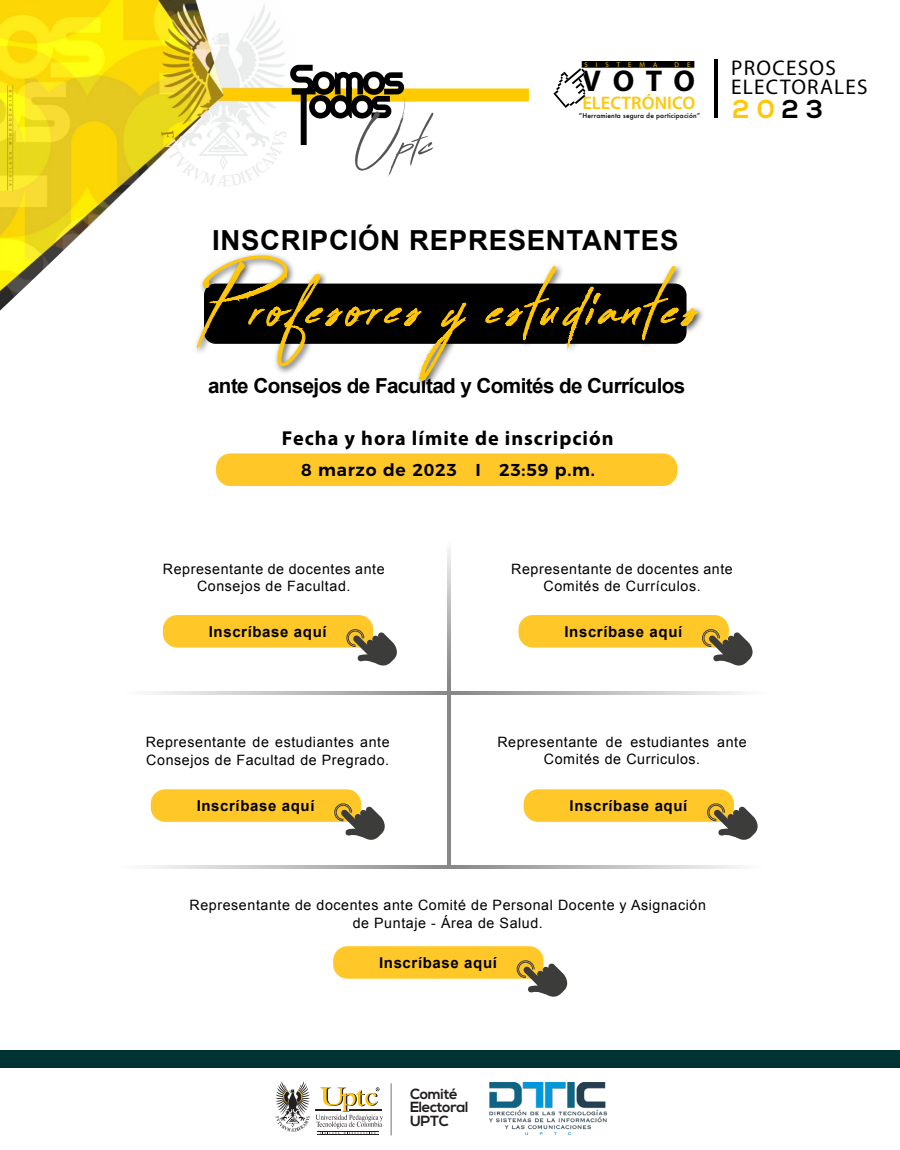
<style>
.page{position:relative;width:900px;height:1150px;background:#fff}
.page>*{position:absolute;margin:0;border:0;box-sizing:border-box;transform-origin:0 0}
.t1{font:95.55px "Flash Back";letter-spacing:.055em;color:#ffc708}
.t2{font:700 30.15px "Myriad Pro";color:#000}
.t3{font:700 27.6px "Arial";letter-spacing:.025em;color:#000}
.t4{font:700 25.8px "Nexa";color:#ffc708}
.t5{font:21.3px/18.8px "Myriad Pro";letter-spacing:.06em;color:#000}
.t6{font:700 20.62px "Arial";letter-spacing:-.03em;color:#000}
.t7{font:700 20.17px "Myriad Pro";letter-spacing:.05em;color:#000}
.t8{font:600 18.23px "Myriad Pro";letter-spacing:.005em;color:#ffc708}
.t9{font:600 17.17px "Montserrat";letter-spacing:.04em;color:#000003}
.t10{font:700 15px "Arial";letter-spacing:.04em;color:#000}
.t11{font:700 14.7px/13.5px "Nexa";letter-spacing:-.025em;color:#231f20}
.t12{font:14.25px/17.2px "Arial";letter-spacing:.04em;color:#000;text-align:center}
.t13{font:6.9px "Myriad Pro";letter-spacing:1.15em;color:#ffc708}
.t14{font:500 6.52px "Futura";letter-spacing:.02em;color:#000}
.s1{color:#000}
</style>
<div class="page">
<div style="left:0;top:1049px;width:900px;height:18px;background:#033"></div>
<img style="left:490px;top:1082px;width:116px;height:52px">
<hr style="left:391px;top:1083px;width:1px;height:52px;background:#221f1f">
<svg style="left:276px;top:1081px;width:107px;height:52px"></svg>
<hr style="left:317px;top:1131px;width:61px;height:1px;background:#231f20">
<hr style="left:317px;top:1134px;width:61px;height:1px;background:#231f20">
<img style="left:0;top:0;width:285px;height:310px">
<div style="left:582px;top:61px;width:112px;height:7px;background:#000"></div>
<svg style="left:553px;top:68px;width:33px;height:40px"></svg>
<hr style="left:714px;top:60px;width:4px;height:58px;background:#000">
<svg style="left:164px;top:65px;width:365px;height:121px"></svg>
<div style="left:216px;top:453px;width:461px;height:33px;background:#ffc828;border-radius:14px"></div>
<svg style="left:151px;top:691px;width:591px;height:3px"></svg>
<div style="left:163px;top:615px;width:210px;height:32px;background:#ffc828;border-radius:14px"></div>
<svg style="left:346px;top:628px;width:51px;height:38px"></svg>
<img style="left:187px;top:226px;width:516px;height:161px">
<svg style="left:193px;top:255px;width:277px;height:126px"></svg>
<svg style="left:485px;top:256px;width:216px;height:95px"></svg>
<svg style="left:149px;top:865px;width:591px;height:3px"></svg>
<div style="left:518px;top:615px;width:211px;height:32px;background:#ffc828;border-radius:14px"></div>
<svg style="left:702px;top:628px;width:51px;height:38px"></svg>
<div style="left:151px;top:789px;width:210px;height:32px;background:#ffc828;border-radius:14px"></div>
<svg style="left:334px;top:803px;width:51px;height:37px"></svg>
<div style="left:524px;top:789px;width:210px;height:32px;background:#ffc828;border-radius:14px"></div>
<svg style="left:707px;top:803px;width:51px;height:37px"></svg>
<div style="left:333px;top:946px;width:211px;height:32px;background:#ffc828;border-radius:14px"></div>
<svg style="left:516px;top:959px;width:52px;height:38px"></svg>
<svg style="left:448px;top:550px;width:3px;height:315px"></svg>
<p class="t13" style="left:585px;top:60px;width:74px">SISTEMA</p>
<p class="t13" style="left:675px;top:60px;width:17px">D E</p>
<p class="t8" style="left:582px;top:91px;width:114px">ELECTRÓNICO</p>
<h2 class="t2" style="left:582px;top:61px;width:115px">VOTO</h2>
<p class="t14" style="left:579px;top:111px;width:123px">“Herramienta segura de participación”</p>
<h3 class="t5" style="left:731px;top:58px;width:138px">PROCESOS<br>ELECTORALES</h3>
<h3 class="t4" style="left:733px;top:94px;width:92px">20<span class="s1">23</span></h3>
<h3 class="t3" style="left:212px;top:222px;width:468px">INSCRIPCIÓN REPRESENTANTES</h3>
<h1 class="t1" style="left:195px;top:234px;width:503px">Profesores y estudiantes</h1>
<h3 class="t6" style="left:208px;top:372px;width:479px">ante Consejos de Facultad y Comités de Currículos</h3>
<h3 class="t7" style="left:282px;top:424px;width:333px">Fecha y hora límite de inscripción</h3>
<p class="t9" style="left:301px;top:456px;width:295px">8 marzo de 2023 I 23:59 p.m.</p>
<p class="t12" style="left:163px;top:560px;width:223px">Representante de docentes ante<br>Consejos de Facultad.</p>
<p class="t10" style="left:209px;top:621px;width:119px">Inscríbase aquí</p>
<p class="t12" style="left:146px;top:734px;width:245px;text-align:left">Representante de estudiantes ante<br>Consejos de Facultad de Pregrado.</p>
<p class="t12" style="left:511px;top:560px;width:223px">Representante de docentes ante<br>Comités de Currículos.</p>
<p class="t10" style="left:564px;top:621px;width:119px">Inscríbase aquí</p>
<p class="t12" style="left:497px;top:733px;width:251px">Representante de estudiantes ante<br>Comités de Curriculos.</p>
<p class="t10" style="left:197px;top:795px;width:119px">Inscríbase aquí</p>
<p class="t10" style="left:570px;top:795px;width:119px">Inscríbase aquí</p>
<p class="t12" style="left:190px;top:896px;width:518px">Representante de docentes ante Comité de Personal Docente y Asignación de Puntaje - Área de Salud.</p>
<p class="t10" style="left:379px;top:952px;width:119px">Inscríbase aquí</p>
<p class="t11" style="left:410px;top:1087px;width:60px">Comité<br>Electoral<br>UPTC</p>
</div>
